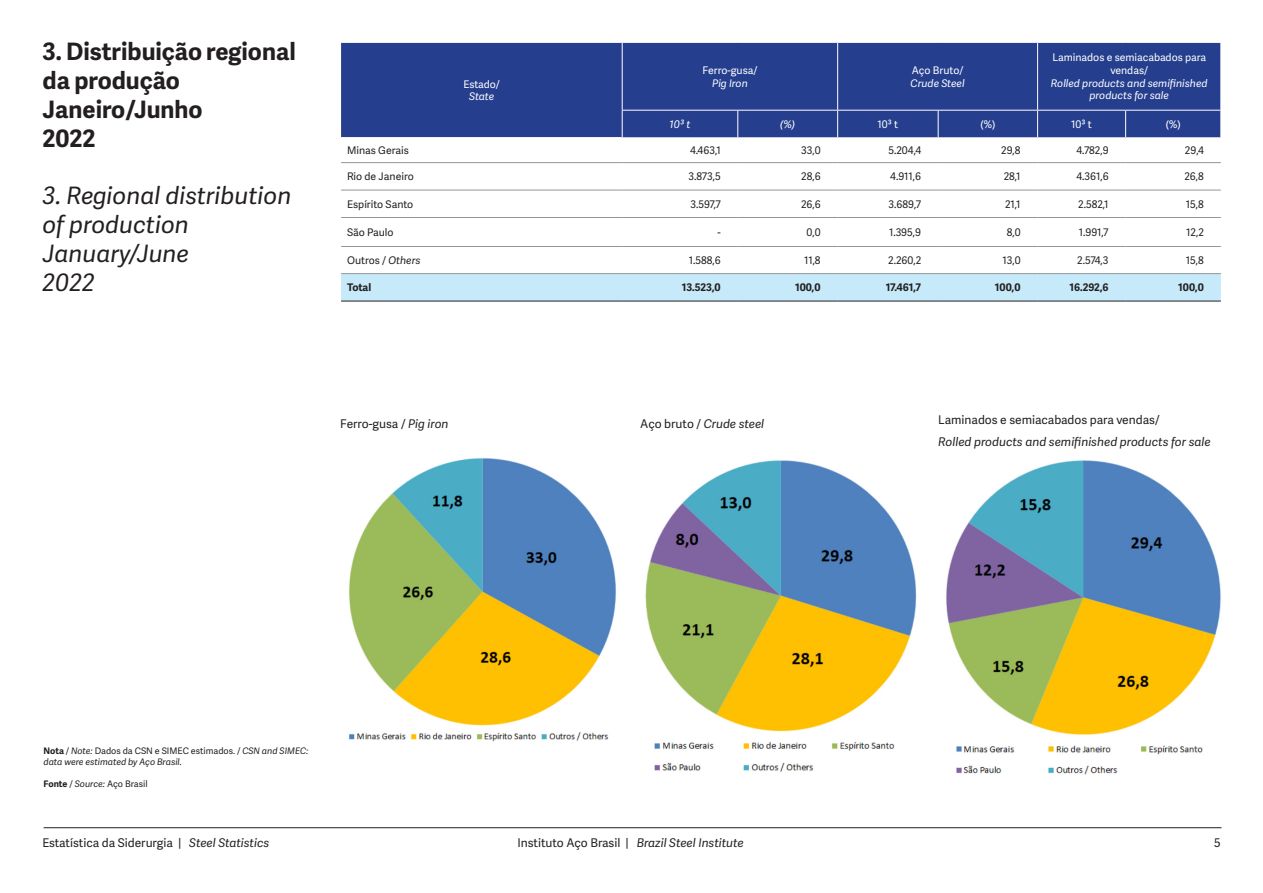
<style>
.page{position:relative;width:1263px;height:893px;background:#fff}
.page>*{position:absolute;margin:0;border:0;box-sizing:border-box;transform-origin:0 0}
.t1{font:italic 24px/28.8px "Adelle Sans";color:#231f20}
.t2{font:700 24px/28.8px "Adelle Sans";color:#231f20}
.t3{font:italic 12px/21.6px "Adelle Sans";color:#231f20}
.t4{font:12px "Adelle Sans";color:#231f20}
.t5{font:10.5px "Adelle Sans";color:#231f20}
.t6{font:italic 10.5px/12.6px "Adelle Sans";color:#fff}
.t7{font:700 10.5px "Adelle Sans";color:#231f20}
.t8{font:10.5px/12.6px "Adelle Sans";color:#fff;text-align:center}
.t9{font:italic 9px/10.8px "Adelle Sans";letter-spacing:-.005em;color:#231f20}
.t10{font:9px "Adelle Sans";color:#231f20}
.s1{font-style:italic}
.s2{font-style:normal}
.s3{font-weight:700;font-style:normal}
.s4{font-weight:700}
</style>
<div class="page">
<hr style="left:44px;top:827px;width:1177px;height:1px;background:#231f20">
<div style="left:341px;top:43px;width:879px;height:94px;background:#253f8e"></div>
<svg style="left:341px;top:274px;width:880px;height:27px;background:#c3e6f5"></svg>
<hr style="left:622px;top:43px;width:1px;height:67px;background:#fff">
<hr style="left:622px;top:110px;width:116px;height:1px;background:#fff">
<svg style="left:622px;top:111px;width:1px;height:26px"></svg>
<hr style="left:738px;top:110px;width:100px;height:1px;background:#fff">
<svg style="left:737px;top:111px;width:1px;height:26px"></svg>
<hr style="left:837px;top:43px;width:1px;height:67px;background:#fff">
<hr style="left:1037px;top:43px;width:1px;height:67px;background:#fff">
<hr style="left:838px;top:110px;width:100px;height:1px;background:#fff">
<svg style="left:837px;top:111px;width:1px;height:26px"></svg>
<hr style="left:938px;top:110px;width:99px;height:1px;background:#fff">
<svg style="left:938px;top:111px;width:1px;height:26px"></svg>
<hr style="left:1037px;top:110px;width:88px;height:1px;background:#fff">
<svg style="left:1037px;top:111px;width:1px;height:26px"></svg>
<hr style="left:1125px;top:110px;width:96px;height:1px;background:#fff">
<svg style="left:1125px;top:111px;width:1px;height:26px"></svg>
<svg style="left:1220px;top:111px;width:1px;height:26px"></svg>
<hr style="left:341px;top:162px;width:281px;height:1px;background:#939598">
<hr style="left:622px;top:162px;width:116px;height:1px;background:#939598">
<hr style="left:738px;top:162px;width:100px;height:1px;background:#939598">
<hr style="left:838px;top:162px;width:100px;height:1px;background:#939598">
<hr style="left:938px;top:162px;width:99px;height:1px;background:#939598">
<hr style="left:1037px;top:162px;width:88px;height:1px;background:#939598">
<hr style="left:1125px;top:162px;width:96px;height:1px;background:#939598">
<hr style="left:341px;top:190px;width:281px;height:1px;background:#939598">
<hr style="left:622px;top:190px;width:116px;height:1px;background:#939598">
<hr style="left:738px;top:190px;width:100px;height:1px;background:#939598">
<hr style="left:838px;top:190px;width:100px;height:1px;background:#939598">
<hr style="left:938px;top:190px;width:99px;height:1px;background:#939598">
<hr style="left:1037px;top:190px;width:88px;height:1px;background:#939598">
<hr style="left:1125px;top:190px;width:96px;height:1px;background:#939598">
<hr style="left:341px;top:217px;width:281px;height:1px;background:#939598">
<hr style="left:622px;top:217px;width:116px;height:1px;background:#939598">
<hr style="left:738px;top:217px;width:100px;height:1px;background:#939598">
<hr style="left:838px;top:217px;width:100px;height:1px;background:#939598">
<hr style="left:938px;top:217px;width:99px;height:1px;background:#939598">
<hr style="left:1037px;top:217px;width:88px;height:1px;background:#939598">
<hr style="left:1125px;top:217px;width:96px;height:1px;background:#939598">
<hr style="left:341px;top:246px;width:281px;height:1px;background:#939598">
<hr style="left:622px;top:246px;width:116px;height:1px;background:#939598">
<hr style="left:738px;top:246px;width:100px;height:1px;background:#939598">
<hr style="left:838px;top:246px;width:100px;height:1px;background:#939598">
<hr style="left:938px;top:246px;width:99px;height:1px;background:#939598">
<hr style="left:1037px;top:246px;width:88px;height:1px;background:#939598">
<hr style="left:1125px;top:246px;width:96px;height:1px;background:#939598">
<hr style="left:341px;top:273px;width:281px;height:1px;background:#939598">
<hr style="left:622px;top:273px;width:116px;height:1px;background:#939598">
<hr style="left:738px;top:273px;width:100px;height:1px;background:#939598">
<hr style="left:838px;top:273px;width:100px;height:1px;background:#939598">
<hr style="left:938px;top:273px;width:99px;height:1px;background:#939598">
<hr style="left:1037px;top:273px;width:88px;height:1px;background:#939598">
<hr style="left:1125px;top:273px;width:96px;height:1px;background:#939598">
<hr style="left:341px;top:301px;width:281px;height:1px;background:#231f20">
<hr style="left:622px;top:301px;width:116px;height:1px;background:#231f20">
<hr style="left:738px;top:301px;width:100px;height:1px;background:#231f20">
<hr style="left:838px;top:301px;width:100px;height:1px;background:#231f20">
<hr style="left:938px;top:301px;width:99px;height:1px;background:#231f20">
<hr style="left:1037px;top:301px;width:88px;height:1px;background:#231f20">
<hr style="left:1125px;top:301px;width:96px;height:1px;background:#231f20">
<img style="left:349px;top:458px;width:267px;height:284px">
<img style="left:645px;top:460px;width:272px;height:312px">
<img style="left:946px;top:460px;width:275px;height:315px">
<p class="t2" style="left:43px;top:36px;width:255px">3. Distribuição regional da produção<br>Janeiro/Junho<br>2022</p>
<p class="t1" style="left:43px;top:180px;width:250px">3. Regional distribution of production<br>January/June<br>2022</p>
<p class="t8" style="left:463px;top:77px;width:38px">Estado/</p>
<p class="t6" style="left:469px;top:90px;width:27px">State</p>
<p class="t8" style="left:702px;top:64px;width:56px">Ferro-gusa/<br><span class="s1">Pig Iron</span></p>
<p class="t6" style="left:911px;top:64px;width:55px"><span class="s2">Aço Bruto/<br></span>Crude Steel</p>
<p class="t6" style="left:1051px;top:51px;width:158px;text-align:center"><span class="s2">Laminados e semiacabados para vendas/<br></span>Rolled products and semifinished products for sale</p>
<p class="t6" style="left:670px;top:118px;width:22px">10³ t</p>
<p class="t6" style="left:780px;top:118px;width:17px">(%)</p>
<p class="t8" style="left:877px;top:118px;width:22px">10³ t</p>
<p class="t8" style="left:980px;top:118px;width:17px">(%)</p>
<p class="t8" style="left:1071px;top:118px;width:22px">10³ t</p>
<p class="t8" style="left:1166px;top:118px;width:17px">(%)</p>
<p class="t5" style="left:347px;top:143px;width:63px">Minas Gerais</p>
<p class="t5" style="left:690px;top:143px;width:32px">4.463,1</p>
<p class="t5" style="left:801px;top:143px;width:21px">33,0</p>
<p class="t5" style="left:888px;top:143px;width:34px">5.204,4</p>
<p class="t5" style="left:1001px;top:143px;width:21px">29,8</p>
<p class="t5" style="left:1076px;top:143px;width:34px">4.782,9</p>
<p class="t5" style="left:1185px;top:143px;width:20px">29,4</p>
<p class="t5" style="left:347px;top:169px;width:68px">Rio de Janeiro</p>
<p class="t5" style="left:688px;top:169px;width:34px">3.873,5</p>
<p class="t5" style="left:801px;top:169px;width:21px">28,6</p>
<p class="t5" style="left:890px;top:169px;width:32px">4.911,6</p>
<p class="t5" style="left:1004px;top:169px;width:18px">28,1</p>
<p class="t5" style="left:1076px;top:169px;width:34px">4.361,6</p>
<p class="t5" style="left:1184px;top:169px;width:21px">26,8</p>
<p class="t5" style="left:347px;top:197px;width:68px">Espírito Santo</p>
<p class="t5" style="left:690px;top:197px;width:32px">3.597,7</p>
<p class="t5" style="left:801px;top:197px;width:21px">26,6</p>
<p class="t5" style="left:888px;top:197px;width:34px">3.689,7</p>
<p class="t5" style="left:1005px;top:197px;width:17px">21,1</p>
<p class="t5" style="left:1078px;top:197px;width:32px">2.582,1</p>
<p class="t5" style="left:1186px;top:197px;width:19px">15,8</p>
<p class="t5" style="left:347px;top:225px;width:48px">São Paulo</p>
<p class="t5" style="left:717px;top:225px;width:5px">-</p>
<p class="t5" style="left:806px;top:225px;width:16px">0,0</p>
<p class="t5" style="left:889px;top:225px;width:34px">1.395,9</p>
<p class="t5" style="left:1007px;top:225px;width:15px">8,0</p>
<p class="t5" style="left:1079px;top:225px;width:31px">1.991,7</p>
<p class="t5" style="left:1186px;top:225px;width:19px">12,2</p>
<p class="t5" style="left:347px;top:253px;width:75px">Outros / <span class="s1">Others</span></p>
<p class="t5" style="left:689px;top:253px;width:33px">1.588,6</p>
<p class="t5" style="left:804px;top:253px;width:18px">11,8</p>
<p class="t5" style="left:888px;top:253px;width:34px">2.260,2</p>
<p class="t5" style="left:1002px;top:253px;width:20px">13,0</p>
<p class="t5" style="left:1077px;top:253px;width:33px">2.574,3</p>
<p class="t5" style="left:1186px;top:253px;width:19px">15,8</p>
<p class="t7" style="left:347px;top:280px;width:26px">Total</p>
<p class="t7" style="left:682px;top:280px;width:40px">13.523,0</p>
<p class="t7" style="left:795px;top:280px;width:27px">100,0</p>
<p class="t7" style="left:886px;top:280px;width:37px">17.461,7</p>
<p class="t7" style="left:995px;top:280px;width:27px">100,0</p>
<p class="t7" style="left:1069px;top:280px;width:41px">16.292,6</p>
<p class="t7" style="left:1178px;top:280px;width:27px">100,0</p>
<p class="t4" style="left:340px;top:415px;width:110px">Ferro-gusa / <span class="s1">Pig iron</span></p>
<p class="t3" style="left:640px;top:413px;width:126px"><span class="s2">Aço bruto /</span> Crude steel</p>
<p class="t3" style="left:938px;top:409px;width:274px"><span class="s2">Laminados e semiacabados para vendas/<br></span>Rolled products and semifinished products for sale</p>
<p class="t9" style="left:44px;top:745px;width:266px"><span class="s3">Nota</span> <span class="s2">/</span> Note: <span class="s2">Dados da CSN e SIMEC estimados. /</span> CSN and SIMEC: data were estimated by Aço Brasil.</p>
<p class="t10" style="left:44px;top:777px;width:105px"><span class="s4">Fonte</span> / <span class="s1">Source:</span> Aço Brasil</p>
<p class="t4" style="left:42px;top:834px;width:229px">Estatística da Siderurgia | <span class="s1">Steel Statistics</span></p>
<p class="t3" style="left:517px;top:831px;width:228px"><span class="s2">Instituto Aço Brasil |</span> Brazil Steel Institute</p>
<p class="t4" style="left:1214px;top:834px;width:8px">5</p>
</div>
